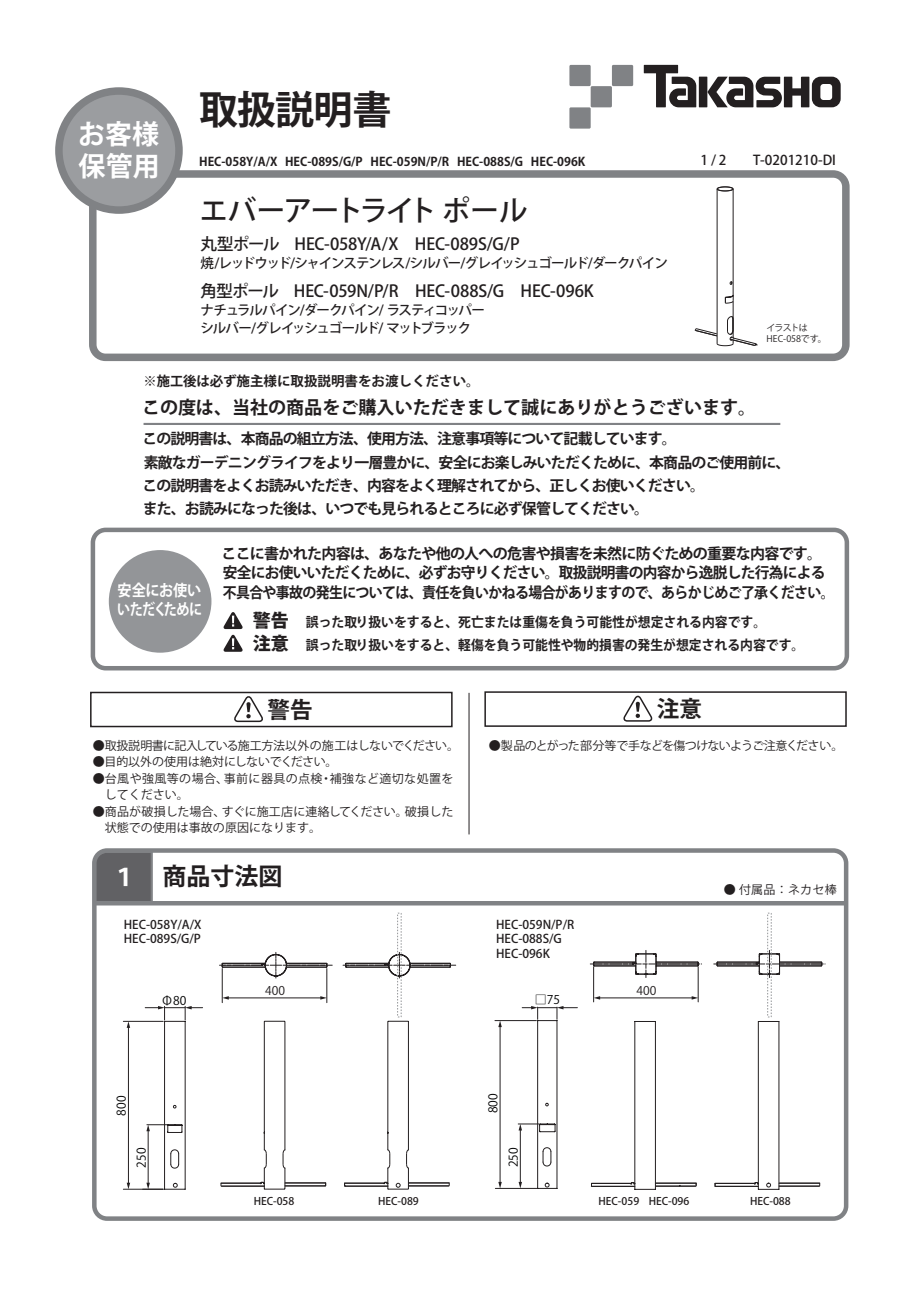
<style>
.page{position:relative;width:919px;height:1289px;background:#fff}
.page>*{position:absolute;margin:0;border:0;box-sizing:border-box;transform-origin:0 0}
.t1{font:700 39px "Koz Go Pro";letter-spacing:-.025em;color:#231f20}
.t2{font:500 28.5px "Koz Go Pro";letter-spacing:-.055em;color:#231f20}
.t3{font:700 27px "Koz Go Pro";color:#fff}
.t4{font:700 24px "Koz Go Pro";color:#231f20}
.t5{font:700 22.5px "Koz Go Pro";color:#231f20}
.t6{font:700 18px "Koz Go Pro";color:#231f20}
.t7{font:800 18px/23.1px "Koz Go Pro";color:#231f20}
.t8{font:500 16.5px "Koz Go Pro";letter-spacing:-.01em;color:#231f20}
.t9{font:700 15.75px "Koz Go Pro";letter-spacing:-.04em;color:#fff;scale:.83 1}
.t10{font:700 15.75px "Koz Go Pro";letter-spacing:-.04em;color:#fff;scale:.9 1}
.t11{font:700 15px/19.5px "Koz Go Pro";letter-spacing:-.05em;color:#231f20}
.t12{font:700 15px "Koz Go Pro";letter-spacing:-.05em;color:#231f20;scale:.93 1}
.t13{font:700 14.85px/23.4px "Koz Go Pro";letter-spacing:-.055em;color:#231f20}
.t14{font:500 13.5px/18px "Koz Go Pro";letter-spacing:-.08em;color:#231f20}
.t15{font:700 13.5px/22.6px "Koz Go Pro";color:#231f20;scale:.95 1}
.t16{font:700 13.5px "Koz Go Pro";color:#231f20}
.t17{font:500 13.5px "Koz Go Pro";color:#231f20}
.t18{font:12px/16.5px "Koz Go Pro";color:#231f20}
.t19{font:500 12px/14.4px "Koz Go Pro";color:#231f20}
.t20{font:700 12px "Koz Go Pro";color:#231f20}
.t21{font:12px/16.5px "Koz Go Pro";letter-spacing:.035em;color:#231f20}
.t22{font:12px "Koz Go Pro";letter-spacing:-.04em;color:#231f20}
.t23{font:12px "Koz Go Pro";letter-spacing:-.06em;color:#231f20}
.t24{font:12px "Koz Go Pro";color:#030303}
.t25{font:500 10.5px "Koz Go Pro";color:#231f20}
.t26{font:9px/10.8px "Koz Go Pro";letter-spacing:-.015em;color:#231f20}
.s1{color:#fff}
</style>
<div class="page">
<div style="left:89px;top:170px;width:760px;height:191px;border:8px solid #808285;border-radius:13px"></div>
<div style="left:59px;top:91px;width:120px;height:119px;background:#9b9da0;border-radius:50%"></div>
<div style="left:55px;top:87px;width:128px;height:127px;border:8px solid #808285;border-radius:50%"></div>
<svg style="left:643px;top:65px;width:53px;height:42px"></svg>
<div style="left:698px;top:77px;width:9px;height:30px;background:#231f20"></div>
<svg style="left:707px;top:77px;width:133px;height:30px"></svg>
<div style="left:590px;top:86px;width:22px;height:21px;background:#808285"></div>
<div style="left:569px;top:107px;width:21px;height:22px;background:#808285"></div>
<div style="left:569px;top:65px;width:21px;height:21px;background:#808285"></div>
<div style="left:612px;top:65px;width:21px;height:21px;background:#808285"></div>
<hr style="left:500px;top:1025px;width:1px;height:157px;background:#231f20">
<svg style="left:498px;top:1181px;width:4px;height:7px"></svg>
<svg style="left:498px;top:1021px;width:4px;height:6px"></svg>
<hr style="left:495px;top:1020px;width:41px;height:1px;background:#231f20">
<hr style="left:495px;top:1188px;width:41px;height:1px;background:#231f20">
<hr style="left:128px;top:1026px;width:1px;height:157px;background:#231f20">
<svg style="left:127px;top:1182px;width:3px;height:6px"></svg>
<hr style="left:123px;top:1188px;width:40px;height:1px;background:#231f20">
<hr style="left:123px;top:1021px;width:40px;height:1px;background:#231f20">
<div style="left:97px;top:853px;width:56px;height:48px;background:#616164"></div>
<div style="left:92px;top:848px;width:756px;height:372px;border:4px solid #808285;border-radius:13px"></div>
<hr style="left:94px;top:901px;width:752px;height:4px;background:#808285">
<div style="left:109px;top:550px;width:102px;height:102px;background:#939598;border-radius:50%"></div>
<svg style="left:223px;top:612px;width:20px;height:39px"></svg>
<div style="left:91px;top:527px;width:758px;height:143px;border:5px solid #808285;border-radius:13px"></div>
<hr style="left:143px;top:423px;width:637px;height:2px;background:#808285">
<div style="left:90px;top:691px;width:362px;height:36px;border:2px solid #231f20"></div>
<svg style="left:234px;top:696px;width:29px;height:26px"></svg>
<div style="left:484px;top:691px;width:362px;height:35px;border:2px solid #231f20"></div>
<svg style="left:623px;top:693px;width:31px;height:29px"></svg>
<hr style="left:468px;top:692px;width:1px;height:142px;background:#231f20">
<hr style="left:284px;top:1021px;width:1px;height:129px;background:#231f20">
<hr style="left:264px;top:1021px;width:1px;height:112px;background:#231f20">
<svg style="left:264px;top:1020px;width:21px;height:1px"></svg>
<hr style="left:655px;top:1021px;width:1px;height:168px;background:#231f20">
<hr style="left:634px;top:1021px;width:1px;height:168px;background:#231f20">
<svg style="left:591px;top:1181px;width:105px;height:8px"></svg>
<svg style="left:635px;top:1021px;width:20px;height:1px"></svg>
<hr style="left:326px;top:968px;width:1px;height:34px;background:#231f20">
<hr style="left:222px;top:968px;width:1px;height:34px;background:#231f20">
<svg style="left:219px;top:952px;width:113px;height:26px"></svg>
<hr style="left:599px;top:997px;width:93px;height:1px;background:#231f20">
<svg style="left:594px;top:996px;width:6px;height:3px"></svg>
<svg style="left:691px;top:996px;width:6px;height:3px"></svg>
<hr style="left:227px;top:997px;width:94px;height:1px;background:#231f20">
<svg style="left:222px;top:996px;width:7px;height:3px"></svg>
<svg style="left:320px;top:996px;width:7px;height:3px"></svg>
<hr style="left:697px;top:966px;width:1px;height:35px;background:#231f20">
<hr style="left:593px;top:966px;width:1px;height:35px;background:#231f20">
<svg style="left:590px;top:950px;width:111px;height:27px"></svg>
<hr style="left:408px;top:1021px;width:1px;height:129px;background:#231f20">
<hr style="left:387px;top:1021px;width:1px;height:112px;background:#231f20">
<hr style="left:778px;top:1021px;width:1px;height:168px;background:#231f20">
<hr style="left:758px;top:1021px;width:1px;height:168px;background:#231f20">
<svg style="left:714px;top:1181px;width:106px;height:8px"></svg>
<svg style="left:143px;top:1006px;width:59px;height:183px"></svg>
<svg style="left:518px;top:1006px;width:59px;height:182px"></svg>
<svg style="left:220px;top:1132px;width:106px;height:57px"></svg>
<svg style="left:344px;top:1132px;width:105px;height:57px"></svg>
<hr style="left:732px;top:301px;width:1px;height:36px;background:#231f20">
<hr style="left:732px;top:189px;width:1px;height:106px;background:#231f20">
<hr style="left:716px;top:189px;width:1px;height:155px;background:#231f20">
<svg style="left:716px;top:186px;width:17px;height:6px"></svg>
<svg style="left:724px;top:294px;width:10px;height:10px"></svg>
<svg style="left:694px;top:316px;width:63px;height:30px"></svg>
<svg style="left:343px;top:912px;width:112px;height:109px"></svg>
<svg style="left:713px;top:912px;width:112px;height:110px"></svg>
<h3 class="t3" style="left:78px;top:116px;width:82px">お客様</h3>
<h1 class="t1" style="left:199px;top:85px;width:194px">取扱説明書</h1>
<h3 class="t3" style="left:79px;top:149px;width:82px">保管用</h3>
<p class="t17" style="left:700px;top:152px;width:137px">1 / 2　　T-0201210-DI</p>
<p class="t20" style="left:199px;top:153px;width:387px">HEC-058Y/A/X HEC-089S/G/P HEC-059N/P/R HEC-088S/G HEC-096K</p>
<h2 class="t2" style="left:199px;top:193px;width:329px">エバーアートライト ポール</h2>
<p class="t8" style="left:200px;top:233px;width:321px">丸型ポール HEC-058Y/A/X　HEC-089S/G/P</p>
<p class="t14" style="left:200px;top:255px;width:469px">焼/レッドウッド/シャインステンレス/シルバー/グレイッシュゴールド/ダークパイン</p>
<p class="t8" style="left:200px;top:280px;width:395px">角型ポール HEC-059N/P/R　HEC-088S/G　HEC-096K</p>
<p class="t14" style="left:200px;top:302px;width:286px">ナチュラルパイン/ダークパイン/ ラスティコッパーシルバー/グレイッシュゴールド/ マットブラック</p>
<p class="t16" style="left:143px;top:372px;width:337px">※施工後は必ず施主様に取扱説明書をお渡しください。</p>
<p class="t26" style="left:766px;top:323px;width:62px">イラストは<br>HEC-058です。</p>
<p class="t6" style="left:142px;top:396px;width:615px">この度は、当社の商品をご購入いただきまして誠にありがとうございます。</p>
<p class="t13" style="left:142px;top:428px;width:649px">この説明書は、本商品の組立方法、使用方法、注意事項等について記載しています。<br>素敵なガーデニングライフをより一層豊かに、安全にお楽しみいただくために、本商品のご使用前に、この説明書をよくお読みいただき、内容をよく理解されてから、正しくお使いください。<br>また、お読みになった後は、いつでも見られるところに必ず保管してください。</p>
<p class="t11" style="left:221px;top:544px;width:605px">ここに書かれた内容は、あなたや他の人への危害や損害を未然に防ぐための重要な内容です。安全にお使いいただくために、必ずお守りください。取扱説明書の内容から逸脱した行為による</p>
<p class="t10" style="left:117px;top:580px;width:95px">安全にお使い</p>
<p class="t12" style="left:223px;top:583px;width:659px">不具合や事故の発生については、責任を負いかねる場合がありますので、あらかじめご了承ください。</p>
<p class="t9" style="left:117px;top:598px;width:104px">いただくために</p>
<p class="t15" style="left:306px;top:611px;width:526px">誤った取り扱いをすると、死亡または重傷を負う可能性が想定される内容です。<br>誤った取り扱いをすると、軽傷を負う可能性や物的損害の発生が想定される内容です。</p>
<p class="t7" style="left:253px;top:610px;width:37px">警告注意</p>
<h3 class="t5" style="left:267px;top:695px;width:46px">警告</h3>
<h3 class="t5" style="left:657px;top:694px;width:46px">注意</h3>
<p class="t22" style="left:93px;top:737px;width:368px">●取扱説明書に記入している施工方法以外の施工はしないでください。</p>
<p class="t18" style="left:93px;top:754px;width:246px">●目的以外の使用は絶対にしないでください。</p>
<p class="t21" style="left:105px;top:770px;width:350px;text-indent:-12px">●台風や強風等の場合、事前に器具の点検・補強など適切な処置をしてください。</p>
<p class="t18" style="left:105px;top:803px;width:350px;text-indent:-12px">●商品が破損した場合、すぐに施工店に連絡してください。破損した状態での使用は事故の原因になります。</p>
<p class="t23" style="left:489px;top:738px;width:356px">●製品のとがった部分等で手などを傷つけないようご注意ください。</p>
<h3 class="t4" style="left:112px;top:861px;width:171px"><span class="s1">１</span> 商品寸法図</h3>
<p class="t19" style="left:124px;top:917px;width:79px">HEC-058Y/A/X<br>HEC-089S/G/P</p>
<p class="t19" style="left:496px;top:917px;width:80px">HEC-059N/P/R<br>HEC-088S/G<br>HEC-096K</p>
<p class="t18" style="left:265px;top:982px;width:21px">400</p>
<p class="t18" style="left:636px;top:982px;width:21px">400</p>
<p class="t24" style="left:161px;top:992px;width:27px">Φ80</p>
<p class="t24" style="left:535px;top:991px;width:27px">□75</p>
<p class="t24" style="left:114px;top:1115px;width:21px;rotate:-90deg">800</p>
<p class="t24" style="left:133px;top:1167px;width:21px;rotate:-90deg">250</p>
<p class="t24" style="left:485px;top:1113px;width:21px;rotate:-90deg">800</p>
<p class="t24" style="left:505px;top:1167px;width:21px;rotate:-90deg">250</p>
<p class="t18" style="left:723px;top:881px;width:114px">● 付属品：ネカセ棒</p>
<p class="t25" style="left:254px;top:1194px;width:42px">HEC-058</p>
<p class="t25" style="left:378px;top:1194px;width:42px">HEC-089</p>
<p class="t25" style="left:598px;top:1194px;width:92px">HEC-059 HEC-096</p>
<p class="t25" style="left:750px;top:1194px;width:42px">HEC-088</p>
</div>
